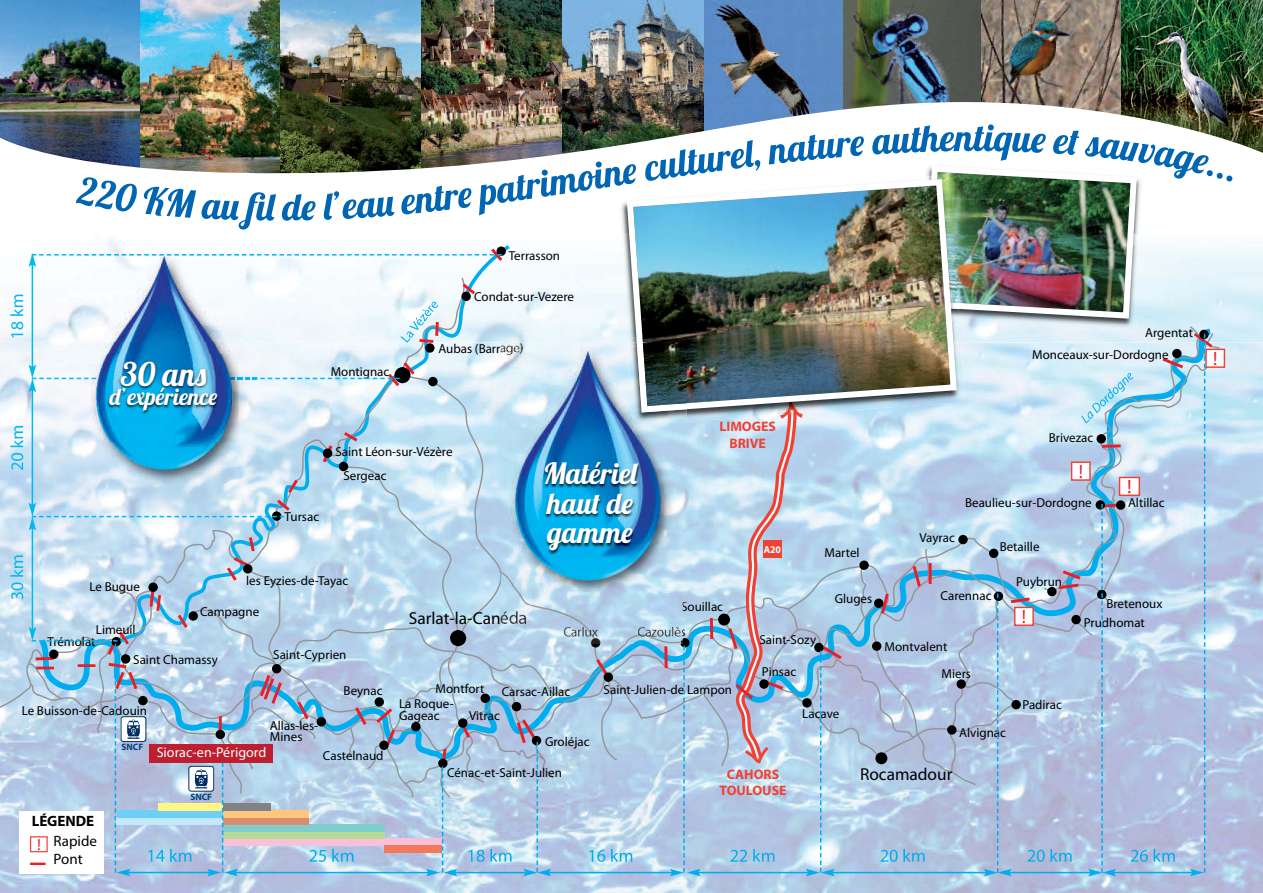
<style>
.page{position:relative;width:1263px;height:893px;background:#fff}
.page>*{position:absolute;margin:0;border:0;box-sizing:border-box;transform-origin:0 0}
.t1{font:32.55px "Lobster 1.4";color:#fff}
.t2{font:29.4px/29.4px "Lobster 1.4";color:#fff}
.t3{font:22.95px "Lobster 1.4";color:#fff}
.t4{font:900 19.2px "Myriad Pro";color:#ed1c2e;scale:.96 1}
.t5{font:900 19.2px "Myriad Pro";color:#ed1c2e;scale:1.04 1}
.t6{font:17.4px "Myriad Pro";color:#000}
.t7{font:900 16.05px "Myriad Pro";color:#ed1c2e;scale:1.04 1}
.t8{font:15px/18px "Myriad";color:#000}
.t9{font:700 15px "Myriad";color:#000}
.t10{font:14.1px "Myriad Pro";color:#fff}
.t11{font:700 13.8px/16.5px "Myriad Pro";color:#ef4136;text-align:center}
.t12{font:13.05px/11.6px "Myriad Pro";color:#000}
.t13{font:700 10.2px "Myriad Pro";color:#fff;scale:.96 1}
.t14{font:700 9.3px "Myriad";color:#00427a}
</style>
<div class="page">
<img style="left:0;top:246px;width:1263px;height:647px">
<div style="left:1206px;top:349px;width:18px;height:18px;background:#fff"></div>
<div style="left:1205px;top:349px;width:20px;height:19px;border:1px solid #ef4136"></div>
<img style="left:0;top:0;width:140px;height:102px">
<img style="left:140px;top:0;width:141px;height:102px">
<img style="left:281px;top:0;width:140px;height:102px">
<img style="left:421px;top:0;width:141px;height:102px">
<img style="left:843px;top:0;width:138px;height:102px">
<img style="left:981px;top:0;width:141px;height:102px">
<img style="left:1122px;top:0;width:141px;height:102px">
<img style="left:703px;top:0;width:140px;height:102px">
<img style="left:562px;top:0;width:141px;height:102px">
<img style="left:0;top:102px;width:1263px;height:58px">
<img style="left:76px;top:124px;width:1157px;height:58px">
<img style="left:922px;top:161px;width:223px;height:2px">
<img style="left:0;top:163px;width:1221px;height:713px">
<p class="t12" style="left:509px;top:251px;width:53px">Terrasson</p>
<p class="t12" style="left:474px;top:292px;width:101px">Condat-sur-Vezere</p>
<h1 class="t1" style="left:120px;top:353px;width:87px">30 ans</h1>
<h3 class="t3" style="left:110px;top:382px;width:109px">d’expérience</h3>
<p class="t12" style="left:331px;top:366px;width:60px">Montignac</p>
<p class="t12" style="left:438px;top:343px;width:87px">Aubas (Barrage)</p>
<p class="t12" style="left:285px;top:511px;width:36px">Tursac</p>
<p class="t12" style="left:335px;top:447px;width:119px">Saint Léon-sur-Vézère</p>
<p class="t12" style="left:343px;top:471px;width:45px">Sergeac</p>
<p class="t12" style="left:90px;top:582px;width:52px">Le Bugue</p>
<p class="t12" style="left:96px;top:625px;width:41px">Limeuil</p>
<p class="t12" style="left:47px;top:637px;width:50px">Trémolat</p>
<p class="t12" style="left:246px;top:576px;width:103px">les Eyzies-de-Tayac</p>
<p class="t12" style="left:200px;top:607px;width:61px">Campagne</p>
<p class="t12" style="left:133px;top:655px;width:86px">Saint Chamassy</p>
<p class="t12" style="left:273px;top:650px;width:75px">Saint-Cyprien</p>
<h3 class="t6" style="left:409px;top:612px;width:120px">Sarlat-la-Canéda</h3>
<h2 class="t2" style="left:543px;top:458px;width:95px">Matériel haut de gamme</h2>
<p class="t11" style="left:719px;top:420px;width:58px">LIMOGES<br>BRIVE</p>
<p class="t12" style="left:681px;top:602px;width:44px">Souillac</p>
<p class="t13" style="left:764px;top:546px;width:20px">A20</p>
<p class="t12" style="left:824px;top:548px;width:37px">Martel</p>
<p class="t12" style="left:759px;top:634px;width:58px">Saint-Sozy</p>
<p class="t12" style="left:762px;top:667px;width:36px">Pinsac</p>
<p class="t12" style="left:835px;top:594px;width:39px">Gluges</p>
<p class="t12" style="left:22px;top:705px;width:127px">Le Buisson-de-Cadouin</p>
<p class="t14" style="left:122px;top:743px;width:23px">SNCF</p>
<p class="t12" style="left:270px;top:720px;width:50px">Allas-les-<br>Mines</p>
<p class="t12" style="left:344px;top:686px;width:41px">Beynac</p>
<p class="t10" style="left:157px;top:747px;width:111px">Siorac-en-Périgord</p>
<p class="t12" style="left:323px;top:751px;width:62px">Castelnaud</p>
<p class="t12" style="left:436px;top:684px;width:50px">Montfort</p>
<p class="t12" style="left:502px;top:687px;width:70px">Carsac-Aillac</p>
<p class="t12" style="left:399px;top:699px;width:56px">La Roque-<br>Gageac</p>
<p class="t12" style="left:469px;top:711px;width:32px">Vitrac</p>
<p class="t12" style="left:545px;top:736px;width:46px">Groléjac</p>
<p class="t12" style="left:604px;top:685px;width:130px">Saint-Julien-de Lampon</p>
<p class="t12" style="left:802px;top:709px;width:39px">Lacave</p>
<p class="t12" style="left:1145px;top:328px;width:49px">Argentat</p>
<p class="t12" style="left:1032px;top:350px;width:138px">Monceaux-sur-Dordogne</p>
<p class="t12" style="left:1049px;top:433px;width:46px">Brivezac</p>
<h3 class="t4" style="left:1079px;top:464px;width:6px">!</h3>
<p class="t12" style="left:919px;top:533px;width:37px">Vayrac</p>
<p class="t12" style="left:965px;top:498px;width:128px">Beaulieu-sur-Dordogne</p>
<p class="t12" style="left:1000px;top:542px;width:41px">Betaille</p>
<p class="t12" style="left:1016px;top:577px;width:48px">Puybrun</p>
<p class="t12" style="left:940px;top:591px;width:52px">Carennac</p>
<h3 class="t5" style="left:1127px;top:479px;width:6px">!</h3>
<p class="t12" style="left:1128px;top:498px;width:38px">Altillac</p>
<p class="t12" style="left:1106px;top:599px;width:57px">Bretenoux</p>
<p class="t12" style="left:884px;top:642px;width:64px">Montvalent</p>
<p class="t12" style="left:941px;top:668px;width:31px">Miers</p>
<p class="t12" style="left:959px;top:728px;width:48px">Alvignac</p>
<h3 class="t4" style="left:1022px;top:609px;width:6px">!</h3>
<p class="t12" style="left:1022px;top:700px;width:41px">Padirac</p>
<p class="t12" style="left:1084px;top:618px;width:63px">Prudhomat</p>
<p class="t9" style="left:32px;top:815px;width:64px">LÉGENDE</p>
<p class="t7" style="left:37px;top:838px;width:5px">!</p>
<p class="t8" style="left:54px;top:834px;width:45px">Rapide<br>Pont</p>
<p class="t14" style="left:190px;top:793px;width:23px">SNCF</p>
<p class="t12" style="left:447px;top:768px;width:116px">Cénac-et-Saint-Julien</p>
<p class="t11" style="left:719px;top:767px;width:68px">CAHORS<br>TOULOUSE</p>
<h3 class="t6" style="left:860px;top:768px;width:94px">Rocamadour</h3>
<h3 class="t4" style="left:1213px;top:351px;width:6px">!</h3>
</div>
